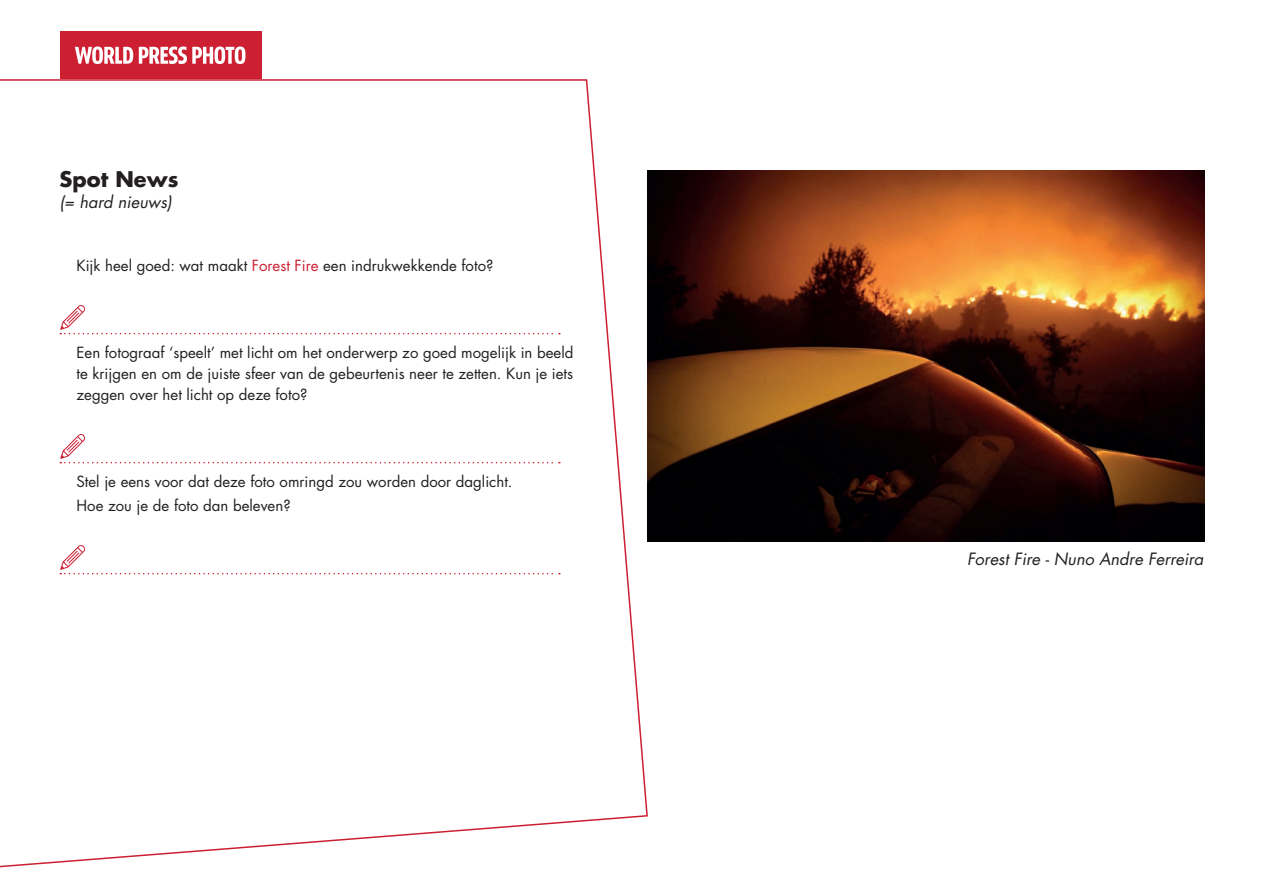
<style>
.page{position:relative;width:1263px;height:893px;background:#fff}
.page>*{position:absolute;margin:0;border:0;box-sizing:border-box;transform-origin:0 0}
.t1{font:700 21px "Futura Std";color:#231f20}
.t2{font:italic 16.5px "Futura Std";color:#231f20}
.t3{font:15px/21px "Futura Std";color:#231f20;text-align:justify}
.s1{color:#cc1f32}
</style>
<div class="page">
<img style="left:649px;top:170px;width:555px;height:371px">
<div style="left:60px;top:31px;width:201px;height:48px;background:#cc1f32"></div>
<svg style="left:75px;top:47px;width:58px;height:17px"></svg>
<svg style="left:139px;top:47px;width:106px;height:17px"></svg>
<svg style="left:0;top:78px;width:649px;height:790px"></svg>
<h1 class="t1" style="left:60px;top:166px;width:120px">Spot News</h1>
<p class="t2" style="left:60px;top:192px;width:114px">(= hard nieuws)</p>
<p class="t3" style="left:77px;top:256px;width:418px">Kijk heel goed: wat maakt <span class="s1">Forest Fire</span> een indrukwekkende foto?</p>
<p class="t3" style="left:77px;top:343px;width:498px">Een fotograaf ‘speelt’ met licht om het onderwerp zo goed mogelijk in beeld te krijgen en om de juiste sfeer van de gebeurtenis neer te zetten. Kun je iets zeggen over het licht op deze foto?</p>
<p class="t3" style="left:77px;top:470px;width:437px;line-height:24px">Stel je eens voor dat deze foto omringd zou worden door daglicht.<br>Hoe zou je de foto dan beleven?</p>
<p class="t2" style="left:967px;top:548px;width:238px">Forest Fire - Nuno Andre Ferreira</p>
</div>
